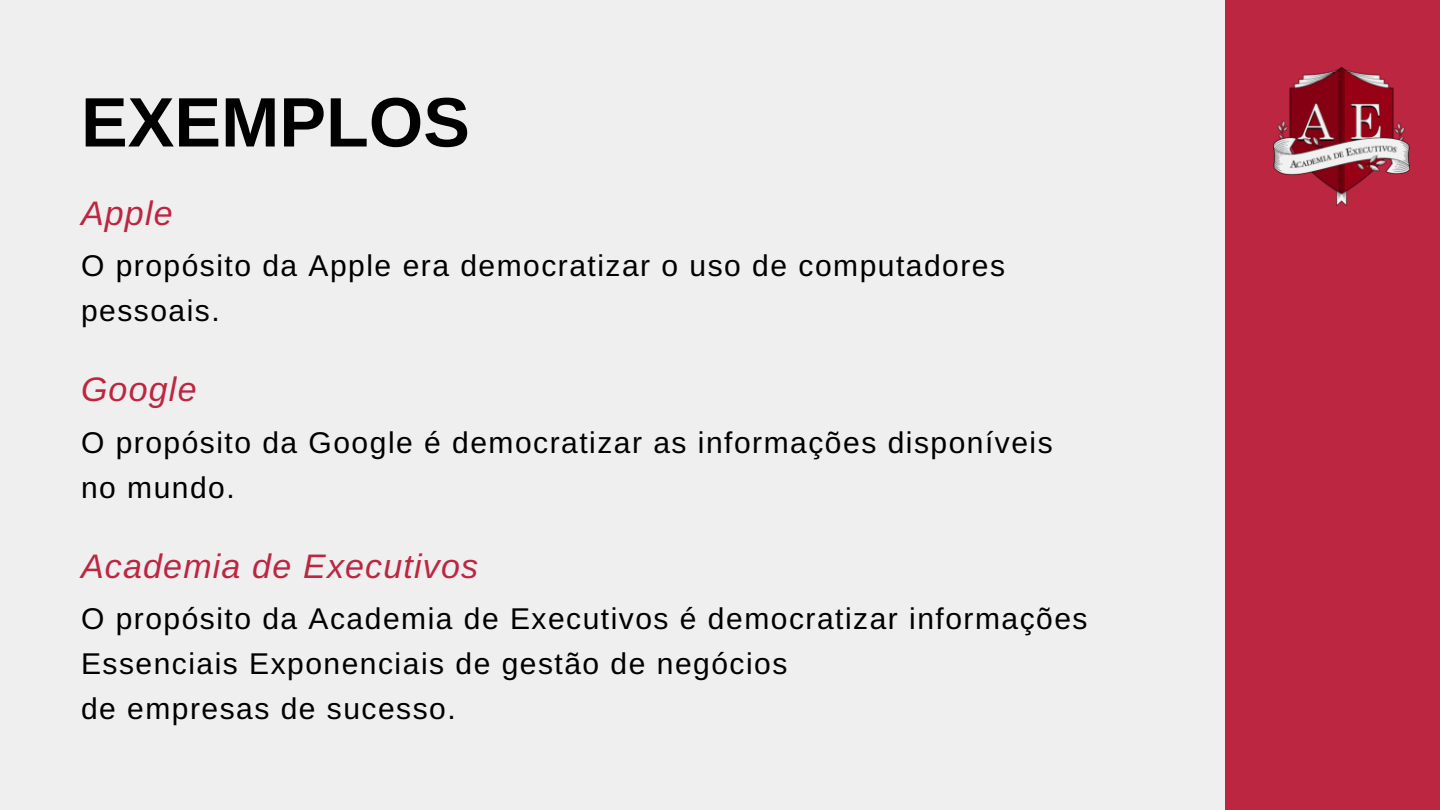
<style>
.page{position:relative;width:1440px;height:810px;background:#efefef}
.page>*{position:absolute;margin:0;border:0;box-sizing:border-box;transform-origin:0 0}
.t1{font:700 70px "Arimo";color:#000}
.t2{font:italic 34px "Arimo";letter-spacing:.035em;color:#bd2640}
.t3{font:30px/45px "Arimo";letter-spacing:.05em;color:#000}
</style>
<div class="page">
<div style="left:1226px;top:0;width:214px;height:810px;background:#bd2640"></div>
<img style="left:1274px;top:68px;width:136px;height:138px">
<h1 class="t1" style="left:81px;top:84px;width:390px">EXEMPLOS</h1>
<p class="t2" style="left:81px;top:195px;width:93px">Apple</p>
<p class="t3" style="left:81px;top:243px;width:926px">O propósito da Apple era democratizar o uso de computadores pessoais.</p>
<p class="t2" style="left:81px;top:372px;width:117px">Google</p>
<p class="t3" style="left:81px;top:420px;width:973px">O propósito da Google é democratizar as informações disponíveis no mundo.</p>
<p class="t2" style="left:81px;top:548px;width:399px">Academia de Executivos</p>
<p class="t3" style="left:81px;top:597px;width:1008px">O propósito da Academia de Executivos é democratizar informações<br>Essenciais Exponenciais de gestão de negócios<br>de empresas de sucesso.</p>
</div>
